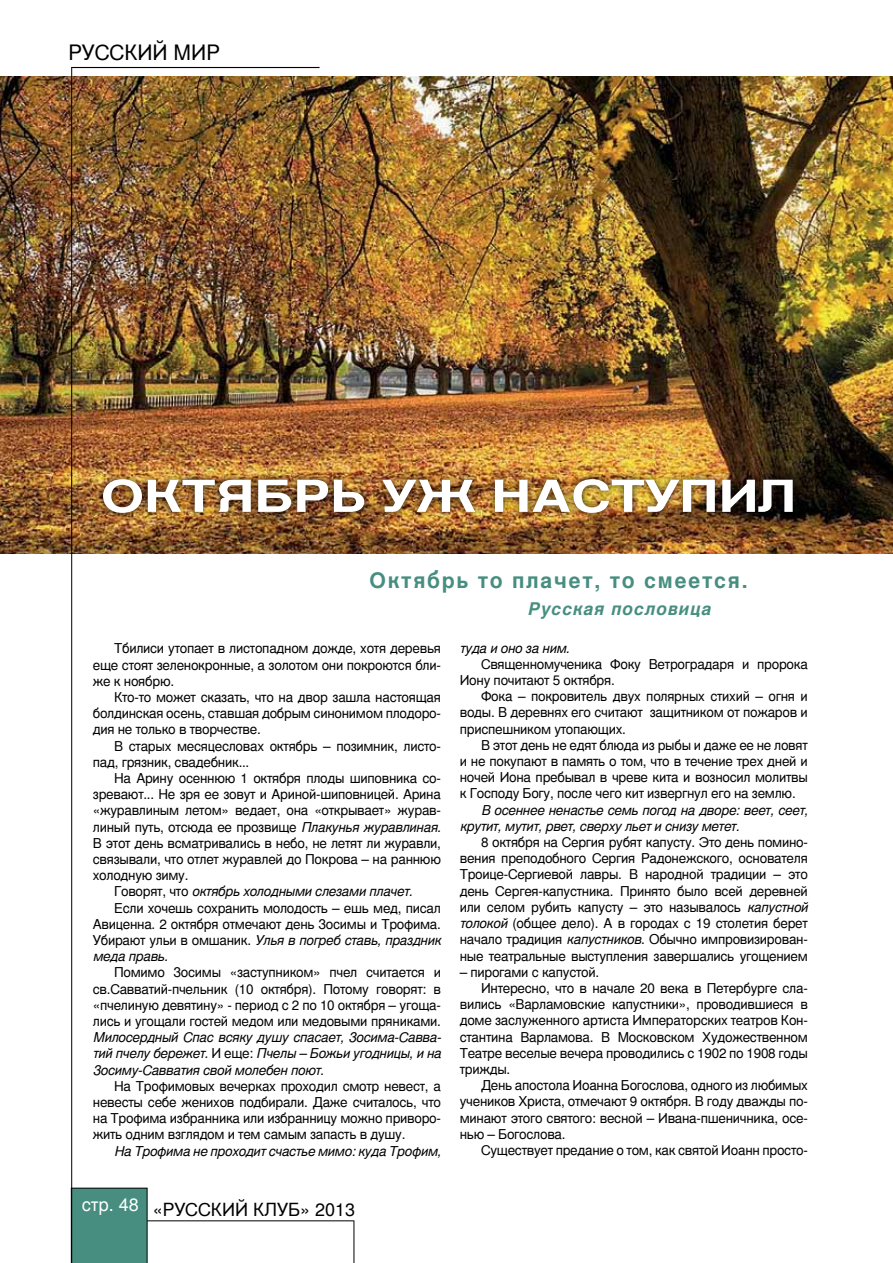
<style>
.page{position:relative;width:893px;height:1263px;background:#fff}
.page>*{position:absolute;margin:0;border:0;box-sizing:border-box;transform-origin:0 0}
.t1{font:700 44.1px "Nimbus San LCY";color:#fff;scale:1.26 1}
.t2{font:700 21.15px "Nimbus San LCY";color:#478e81}
.t3{font:21.15px "Nimbus San LCY";color:#000}
.t4{font:18px "Nimbus San LCY";color:#000}
.t5{font:italic 700 17.4px "Nimbus San LCY";letter-spacing:.06em;color:#478e81}
.t6{font:13.5px/16.2px "Nimbus San LCY";letter-spacing:-.02em;color:#000;text-align:justify}
.t7{font:italic 13.5px/16.2px "Nimbus San LCY";letter-spacing:-.02em;color:#000;text-align:justify}
.s1{font-style:italic}
.s2{font-style:normal}
</style>
<div class="page">
<img style="left:0;top:77px;width:893px;height:477px">
<div style="left:72px;top:1188px;width:75px;height:75px;background:#478e81"></div>
<hr style="left:147px;top:1220px;width:207px;height:1px;background:#000">
<hr style="left:354px;top:1220px;width:1px;height:43px;background:#000">
<hr style="left:71px;top:68px;width:1px;height:1195px;background:#000">
<hr style="left:71px;top:67px;width:249px;height:1px;background:#000">
<div style="left:95px;top:471px;width:705px;height:50px;background:#000;opacity:.75"></div>
<h2 class="t3" style="left:68px;top:40px;width:153px">русский м ир</h2>
<h1 class="t1" style="left:101px;top:471px;width:64px">ОКТЯБРЬ</h1>
<h1 class="t1" style="left:382px;top:471px;width:38px">УЖ</h1>
<h1 class="t1" style="left:491px;top:471px;width:31px">НАСТУПИЛ</h1>
<h2 class="t2" style="left:369px;top:568px;width:380px">Октябрь то плачет, то смеется.</h2>
<p class="t5" style="left:528px;top:599px;width:185px">Русская пословица</p>
<p class="t6" style="left:93px;top:640px;width:350px;text-indent:21px">Тбилиси утопает в листопадном дожде, хотя деревья еще стоят зеленокронные, а золотом они покроются бли&shy;же к ноябрю.</p>
<p class="t6" style="left:93px;top:689px;width:350px;text-indent:21px">Кто-то может сказать, что на двор зашла настоящая болдинская осень, ставшая добрым синонимом плодоро&shy;дия не только в творчестве.</p>
<p class="t6" style="left:93px;top:738px;width:350px;text-indent:21px">В старых месяцесловах октябрь – позимник, листо&shy;пад, грязник, свадебник...</p>
<p class="t6" style="left:114px;top:770px;width:328px">На Арину осеннюю 1 октября плоды шиповника со-</p>
<p class="t6" style="left:93px;top:786px;width:350px">зревают... Не зря ее зовут и Ариной-шиповницей. Арина</p>
<p class="t6" style="left:93px;top:802px;width:350px">«журавлиным летом» ведает, она «открывает» журав-</p>
<p class="t6" style="left:93px;top:819px;width:350px">линый путь, отсюда ее прозвище <span class="s1">Плакунья журавлиная.</span></p>
<p class="t6" style="left:93px;top:835px;width:350px">В этот день всматривались в небо, не летят ли журавли,</p>
<p class="t6" style="left:93px;top:851px;width:350px">связывали, что отлет журавлей до Покрова – на раннюю</p>
<p class="t6" style="left:93px;top:867px;width:97px">холодную зиму.</p>
<p class="t7" style="left:114px;top:883px;width:300px"><span class="s2">Говорят, что</span> октябрь холодными слезами плачет.</p>
<p class="t6" style="left:114px;top:900px;width:328px">Если хочешь сохранить молодость – ешь мед, писал</p>
<p class="t6" style="left:93px;top:916px;width:350px">Авиценна. 2 октября отмечают день Зосимы и Трофима.</p>
<p class="t7" style="left:93px;top:932px;width:350px"><span class="s2">Убирают ульи в омшаник.</span> Улья в погреб ставь, праздник</p>
<p class="t7" style="left:93px;top:948px;width:77px">меда правь.</p>
<p class="t6" style="left:93px;top:964px;width:350px;text-indent:21px">Помимо Зосимы «заступником» пчел считается и св.Савватий-пчельник (10 октября). Потому говорят: в «пчелиную девятину» - период с 2 по 10 октября – угоща&shy;лись и угощали гостей медом или медовыми пряниками.</p>
<p class="t7" style="left:93px;top:1029px;width:350px">Милосердный Спас всяку душу спасает, Зосима-Савва&shy;тий пчелу бережет. <span class="s2">И еще:</span> Пчелы – Божьи угодницы, и на Зосиму-Савватия свой молебен поют.</p>
<p class="t6" style="left:93px;top:1078px;width:350px;text-indent:21px">На Трофимовых вечерках проходил смотр невест, а невесты себе женихов подбирали. Даже считалось, что на Трофима избранника или избранницу можно приворо&shy;жить одним взглядом и тем самым запасть в душу.</p>
<p class="t7" style="left:114px;top:1143px;width:328px">На Трофима не проходит счастье мимо: куда Трофим,</p>
<h3 class="t4" style="left:82px;top:1199px;width:94px"><sup>стр.</sup> <sup>48</sup> «РУССКИЙ</h3>
<h3 class="t4" style="left:253px;top:1199px;width:13px">КЛУБ</h3>
<h3 class="t4" style="left:300px;top:1199px;width:57px">» 2013</h3>
<p class="t7" style="left:460px;top:640px;width:111px">туда и оно за ним.</p>
<p class="t6" style="left:460px;top:656px;width:350px;text-indent:21px">Священномученика Фоку Ветроградаря и пророка<br>Иону почитают 5 октября.</p>
<p class="t6" style="left:460px;top:688px;width:350px;text-indent:21px">Фока – покровитель двух полярных стихий – огня и воды. В деревнях его считают защитником от пожаров и приспешником утопающих.</p>
<p class="t6" style="left:460px;top:737px;width:350px;text-indent:21px">В этот день не едят блюда из рыбы и даже ее не ловят и не покупают в память о том, что в течение трех дней и ночей Иона пребывал в чреве кита и возносил молитвы к Господу Богу, после чего кит извергнул его на землю.</p>
<p class="t7" style="left:460px;top:802px;width:350px;text-indent:21px">В осеннее ненастье семь погод на дворе: веет, сеет, крутит, мутит, рвет, сверху льет и снизу метет.</p>
<p class="t6" style="left:460px;top:834px;width:350px;text-indent:21px">8 октября на Сергия рубят капусту. Это день помино&shy;вения преподобного Сергия Радонежского, основателя Троице-Сергиевой лавры. В народной традиции – это день Сергея-капустника. П ринято было всей деревней или селом рубить капусту – это называлось <span class="s1">капустной толокой</span> (общее дело). А в городах с 19 столетия берет начало традиция <span class="s1">капустников</span>. Обычно импровизирован&shy;ные театральные выступления завершались угощением</p>
<p class="t6" style="left:460px;top:964px;width:141px">– пирогами с капустой.</p>
<p class="t6" style="left:481px;top:980px;width:328px">И нтересно, что в начале 20 века в П етербурге сла-</p>
<p class="t6" style="left:460px;top:996px;width:350px">вились «Варламовские капустники», проводившиеся в</p>
<p class="t6" style="left:460px;top:1012px;width:350px">доме заслуженного артиста И мператорских театров Кон-</p>
<p class="t6" style="left:460px;top:1028px;width:350px">стантина Варламова. В Московском Художественном</p>
<p class="t6" style="left:460px;top:1045px;width:350px">Театре веселые вечера проводились с 1902 по 1908 годы</p>
<p class="t6" style="left:460px;top:1061px;width:52px">трижды.</p>
<p class="t6" style="left:481px;top:1077px;width:328px">День апостола Иоанна Богослова, одного из любимых</p>
<p class="t6" style="left:460px;top:1093px;width:350px">учеников Христа, отмечают 9 октября. В году дважды по-</p>
<p class="t6" style="left:460px;top:1109px;width:350px">минают этого святого: весной – И вана-пшеничника, осе-</p>
<p class="t6" style="left:460px;top:1126px;width:107px">нью – Богослова.</p>
<p class="t6" style="left:481px;top:1142px;width:328px">Существует предание о том, как святой И оанн просто-</p>
</div>
